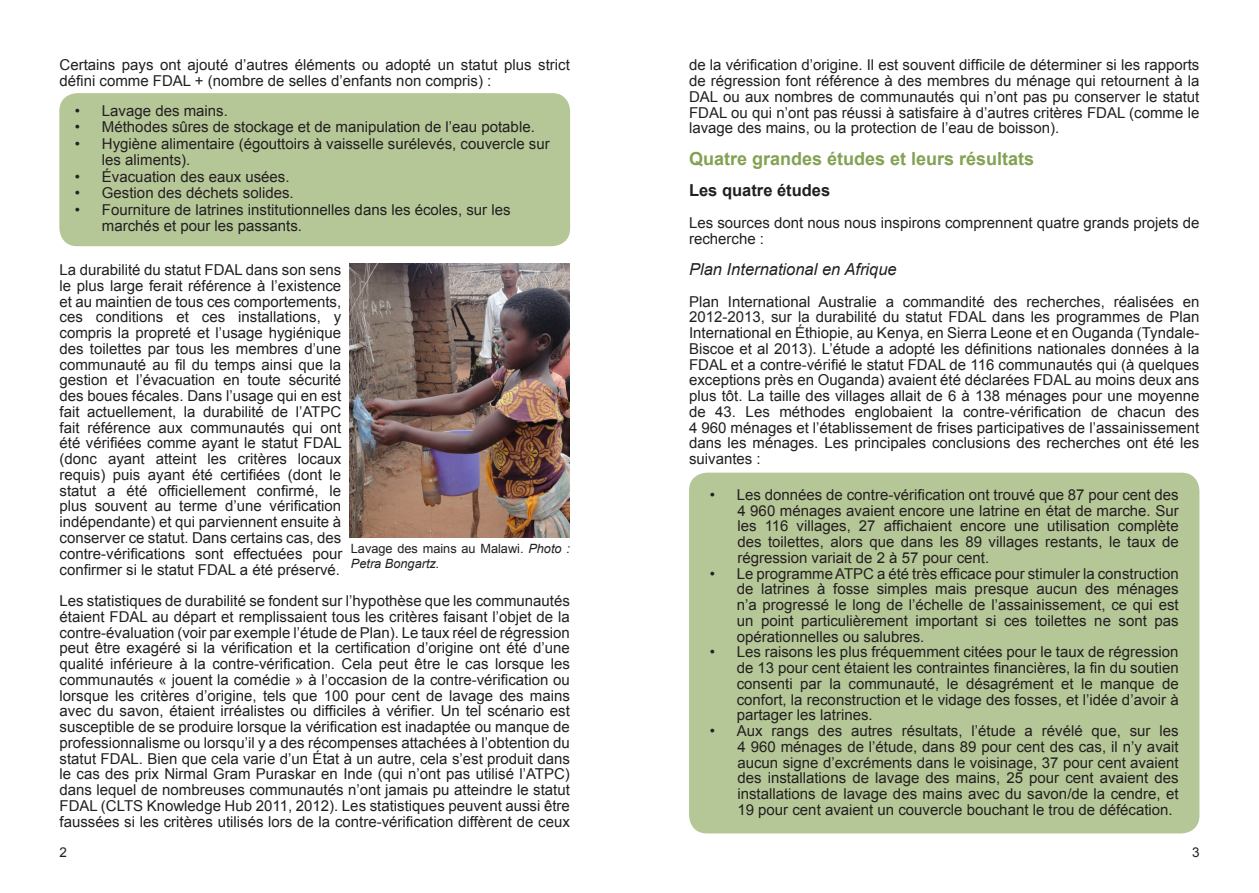
<style>
.page{position:relative;width:1259px;height:893px;background:#fff}
.page>*{position:absolute;margin:0;border:0;box-sizing:border-box;transform-origin:0 0}
.t1{font:700 18px "Arial";color:#84a153}
.t2{font:italic 16.5px "Arial";color:#231f20}
.t3{font:700 16.5px "Arial";color:#231f20}
.t4{font:15px/15.8px "Arial";color:#231f20;text-align:justify}
.t5{font:13.5px "Arial";color:#231f20}
.t6{font:12.75px/15.3px "Arial";color:#231f20}
.s1{font-style:italic}
</style>
<div class="page">
<div style="left:59px;top:93px;width:511px;height:153px;background:#b5c697;border-radius:18px"></div>
<img style="left:350px;top:264px;width:220px;height:273px">
<div style="left:689px;top:473px;width:510px;height:360px;background:#b5c697;border-radius:18px"></div>
<p class="t4" style="left:60px;top:57px;width:512px">Certains pays ont ajouté d’autres éléments ou adopté un statut plus strict défini comme FDAL + (nombre de selles d’enfants non compris) :</p>
<p class="t4" style="left:75px;top:103px;width:154px">• Lavage des mains.</p>
<p class="t4" style="left:75px;top:119px;width:461px">• Méthodes sûres de stockage et de manipulation de l’eau potable.</p>
<p class="t4" style="left:102px;top:135px;width:449px;line-height:16.5px;text-indent:-27px">• Hygiène alimentaire (égouttoirs à vaisselle surélevés, couvercle sur les aliments).</p>
<p class="t4" style="left:75px;top:169px;width:216px">• Évacuation des eaux usées.</p>
<p class="t4" style="left:75px;top:185px;width:220px">• Gestion des déchets solides.</p>
<p class="t4" style="left:102px;top:201px;width:410px;line-height:16.5px;text-indent:-27px">• Fourniture de latrines institutionnelles dans les écoles, sur les marchés et pour les passants.</p>
<p class="t4" style="left:60px;top:262px;width:284px">La durabilité du statut FDAL dans son sens le plus large ferait référence à l’existence et au maintien de tous ces comportements, ces conditions et ces installations, y compris la propreté et l’usage hygiénique des toilettes par tous les membres d’une communauté au fil du temps ainsi que la gestion et l’évacuation en toute sécurité des boues fécales. Dans l’usage qui en est fait actuellement, la durabilité de l’ATPC fait référence aux communautés qui ont été vérifiées comme ayant le statut FDAL (donc ayant atteint les critères locaux requis) puis ayant été certifiées (dont le statut a été officiellement confirmé, le plus souvent au terme d’une vérification indépendante) et qui parviennent ensuite à conserver ce statut. Dans certains cas, des contre-vérifications sont effectuées pour confirmer si le statut FDAL a été préservé.</p>
<p class="t4" style="left:60px;top:593px;width:512px">Les statistiques de durabilité se fondent sur l’hypothèse que les communautés étaient FDAL au départ et remplissaient tous les critères faisant l’objet de la contre-évaluation (voir par exemple l’étude de Plan). Le taux réel de régression peut être exagéré si la vérification et la certification d’origine ont été d’une qualité inférieure à la contre-vérification. Cela peut être le cas lorsque les communautés « jouent la comédie » à l’occasion de la contre-vérification ou lorsque les critères d’origine, tels que 100 pour cent de lavage des mains avec du savon, étaient irréalistes ou difficiles à vérifier. Un tel scénario est susceptible de se produire lorsque la vérification est inadaptée ou manque de professionnalisme ou lorsqu’il y a des récompenses attachées à l’obtention du statut FDAL. Bien que cela varie d’un État à un autre, cela s’est produit dans le cas des prix Nirmal Gram Puraskar en Inde (qui n’ont pas utilisé l’ATPC) dans lequel de nombreuses communautés n’ont jamais pu atteindre le statut FDAL (CLTS Knowledge Hub 2011, 2012). Les statistiques peuvent aussi être faussées si les critères utilisés lors de la contre-vérification diffèrent de ceux</p>
<p class="t6" style="left:351px;top:541px;width:220px">Lavage des mains au Malawi. <span class="s1">Photo :<br>Petra Bongartz.</span></p>
<p class="t4" style="left:689px;top:57px;width:512px">de la vérification d’origine. Il est souvent difficile de déterminer si les rapports de régression font référence à des membres du ménage qui retournent à la DAL ou aux nombres de communautés qui n’ont pas pu conserver le statut FDAL ou qui n’ont pas réussi à satisfaire à d’autres critères FDAL (comme le lavage des mains, ou la protection de l’eau de boisson).</p>
<p class="t1" style="left:689px;top:147px;width:347px">Quatre grandes études et leurs résultats</p>
<p class="t3" style="left:689px;top:180px;width:143px">Les quatre études</p>
<p class="t4" style="left:689px;top:215px;width:512px">Les sources dont nous nous inspirons comprennent quatre grands projets de recherche :</p>
<p class="t2" style="left:689px;top:259px;width:209px">Plan International en Afrique</p>
<p class="t4" style="left:689px;top:294px;width:512px">Plan International Australie a commandité des recherches, réalisées en 2012-2013, sur la durabilité du statut FDAL dans les programmes de Plan International en Éthiopie, au Kenya, en Sierra Leone et en Ouganda (Tyndale-Biscoe et al 2013). L’étude a adopté les définitions nationales données à la FDAL et a contre-vérifié le statut FDAL de 116 communautés qui (à quelques exceptions près en Ouganda) avaient été déclarées FDAL au moins deux ans plus tôt. La taille des villages allait de 6 à 138 ménages pour une moyenne de 43. Les méthodes englobaient la contre-vérification de chacun des</p>
<p class="t4" style="left:689px;top:420px;width:512px">4 960 ménages et l’établissement de frises participatives de l’assainissement dans les ménages. Les principales conclusions des recherches ont été les suivantes :</p>
<p class="t4" style="left:710px;top:487px;width:470px">• Les données de contre-vérification ont trouvé que 87 pour cent des</p>
<p class="t4" style="left:737px;top:503px;width:443px">4 960 ménages avaient encore une latrine en état de marche. Sur les 116 villages, 27 affichaient encore une utilisation complète des toilettes, alors que dans les 89 villages restants, le taux de régression variait de 2 à 57 pour cent.</p>
<p class="t4" style="left:737px;top:566px;width:443px;text-indent:-27px">• Le programme ATPC a été très efficace pour stimuler la construction de latrines à fosse simples mais presque aucun des ménages n’a progressé le long de l’échelle de l’assainissement, ce qui est un point particulièrement important si ces toilettes ne sont pas opérationnelles ou salubres.</p>
<p class="t4" style="left:737px;top:644px;width:443px;text-indent:-27px">• Les raisons les plus fréquemment citées pour le taux de régression de 13 pour cent étaient les contraintes financières, la fin du soutien consenti par la communauté, le désagrément et le manque de confort, la reconstruction et le vidage des fosses, et l’idée d’avoir à partager les latrines.</p>
<p class="t4" style="left:710px;top:723px;width:470px">• Aux rangs des autres résultats, l’étude a révélé que, sur les</p>
<p class="t4" style="left:737px;top:739px;width:443px">4 960 ménages de l’étude, dans 89 pour cent des cas, il n’y avait aucun signe d’excréments dans le voisinage, 37 pour cent avaient des installations de lavage des mains, 25 pour cent avaient des installations de lavage des mains avec du savon/de la cendre, et 19 pour cent avaient un couvercle bouchant le trou de défécation.</p>
<p class="t5" style="left:59px;top:844px;width:9px">2</p>
<p class="t5" style="left:1192px;top:844px;width:9px">3</p>
</div>
